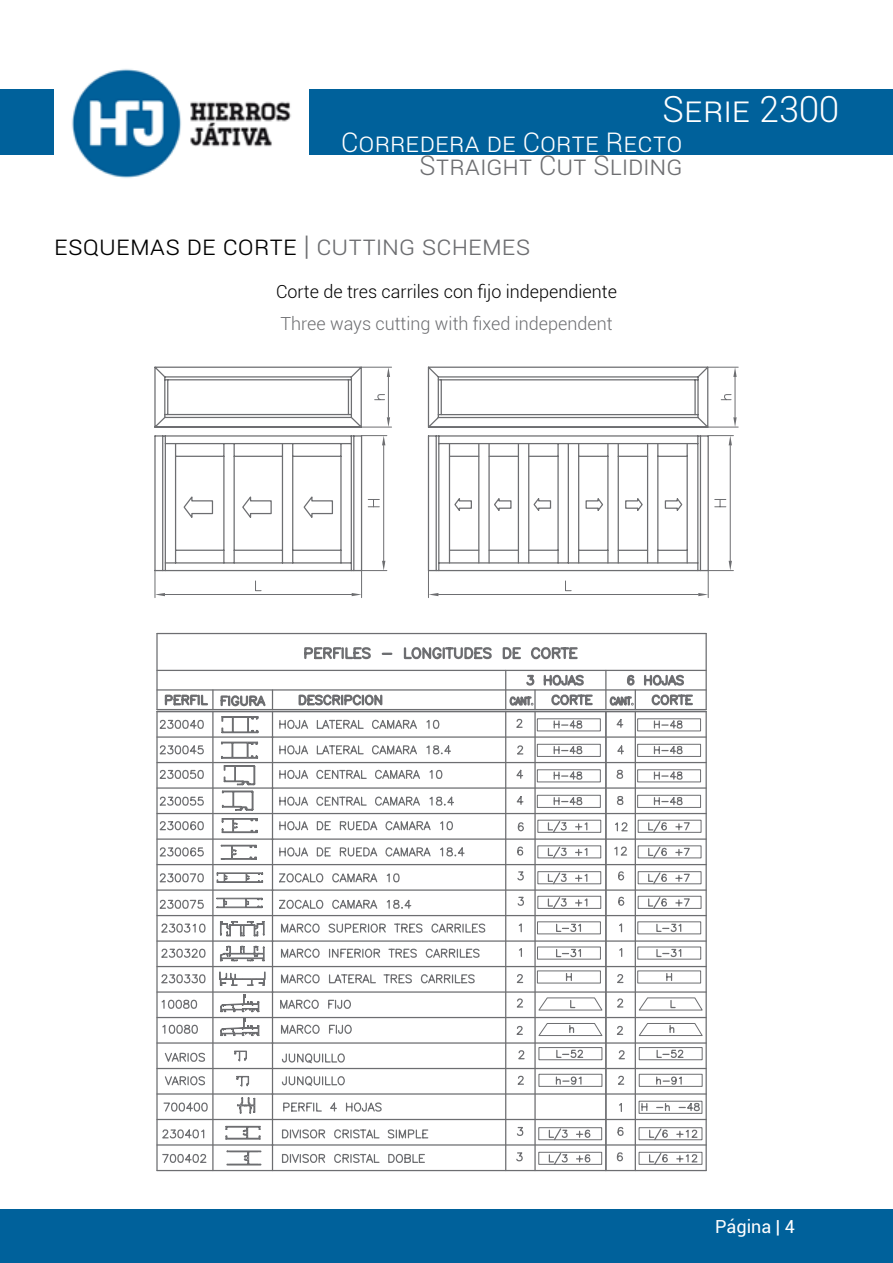
<style>
.page{position:relative;width:893px;height:1263px;background:#fff}
.page>*{position:absolute;margin:0;border:0;box-sizing:border-box;transform-origin:0 0}
.t1{font:300 36px "Roboto";color:#fff}
.t2{font:300 27px "Roboto";color:#000}
.t3{font:300 27px "Roboto";color:#fff}
.t4{font:300 27px "Roboto";color:#6d6e71}
.t5{font:300 18px "Roboto";color:#000}
.t6{font:300 18px "Roboto";color:#6d6e71}
.t7{font:18px "Roboto";color:#fff}
.s1{color:#6d6e71}
</style>
<div class="page">
<div style="left:0;top:89px;width:893px;height:66px;background:#00619b"></div>
<div style="left:0;top:1209px;width:893px;height:54px;background:#00619b"></div>
<img style="left:54px;top:69px;width:254px;height:109px">
<hr style="left:156px;top:633px;width:2px;height:77px;background:#6d6e71">
<svg style="left:154px;top:435px;width:233px;height:163px"></svg>
<hr style="left:362px;top:427px;width:30px;height:1px;background:#6d6e71">
<hr style="left:362px;top:367px;width:30px;height:1px;background:#6d6e71">
<hr style="left:388px;top:377px;width:1px;height:40px;background:#6d6e71">
<svg style="left:387px;top:417px;width:3px;height:10px"></svg>
<svg style="left:387px;top:367px;width:3px;height:10px"></svg>
<svg style="left:374px;top:394px;width:11px;height:7px"></svg>
<svg style="left:154px;top:366px;width:209px;height:62px"></svg>
<svg style="left:709px;top:435px;width:24px;height:137px"></svg>
<hr style="left:708px;top:427px;width:30px;height:1px;background:#6d6e71">
<hr style="left:708px;top:367px;width:30px;height:1px;background:#6d6e71">
<hr style="left:735px;top:377px;width:1px;height:40px;background:#6d6e71">
<svg style="left:733px;top:417px;width:4px;height:10px"></svg>
<svg style="left:733px;top:367px;width:4px;height:10px"></svg>
<svg style="left:720px;top:394px;width:12px;height:7px"></svg>
<svg style="left:427px;top:366px;width:282px;height:806px"></svg>
<hr style="left:505px;top:711px;width:1px;height:459px;background:#6d6e71">
<svg style="left:157px;top:641px;width:546px;height:525px"></svg>
<h1 class="t1" style="left:663px;top:84px;width:178px">Serie 2300</h1>
<h2 class="t3" style="left:341px;top:124px;width:343px">CORREDERA DE CORTE RECTO</h2>
<h2 class="t4" style="left:419px;top:147px;width:265px">STRAIGHT CUT SLI DI NG</h2>
<h2 class="t2" style="left:54px;top:227px;width:478px">Esquemas de corte <span class="s1">| Cutting schemes</span></h2>
<p class="t5" style="left:276px;top:279px;width:342px">Corte de tres carriles con fijo independiente</p>
<p class="t6" style="left:280px;top:311px;width:334px">Three ways cutting with fixed independent</p>
<p class="t7" style="left:715px;top:1214px;width:81px">Página | 4</p>
</div>
